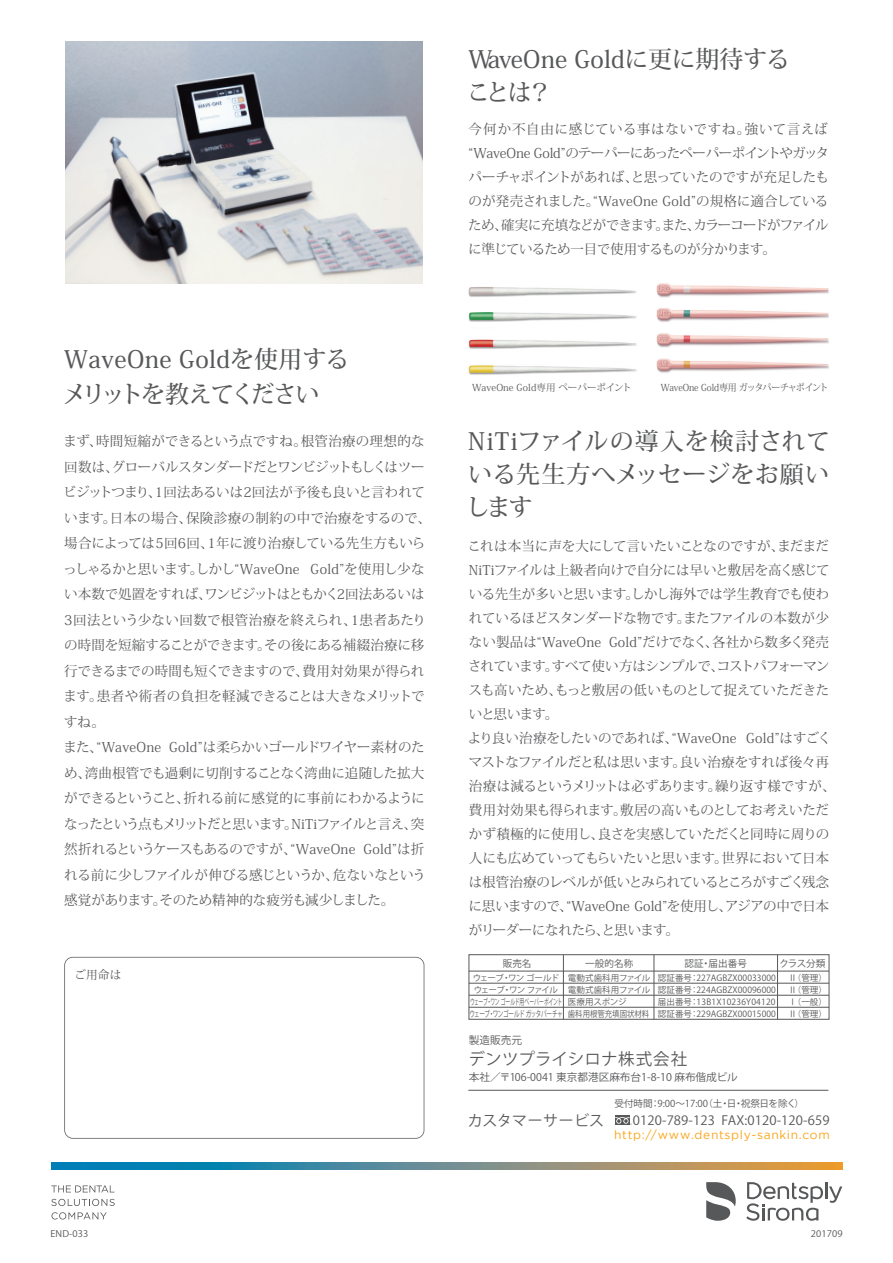
<style>
.page{position:relative;width:893px;height:1263px;background:#fff}
.page>*{position:absolute;margin:0;border:0;box-sizing:border-box;transform-origin:0 0}
.t1{font:500 24px/33px "Koz Min Pro";color:#57585a}
.t2{font:16.5px "Koz Go Pro";letter-spacing:.015em;color:#57585a}
.t3{font:14.85px "Koz Go Pro";letter-spacing:.025em;color:#57585a}
.t4{font:13.5px/24px "Koz Min Pro";letter-spacing:-.02em;color:#57585a}
.t5{font:12.75px "Koz Go Pro";letter-spacing:.01em;color:#57585a}
.t6{font:12px "Gotham";letter-spacing:.055em;color:#f9a51b}
.t7{font:11.7px "Koz Min Pro";color:#57585a}
.t8{font:10.65px "Koz Go Pro";color:#57585a}
.t9{font:9.6px "Koz Go Pro";color:#57585a}
.t10{font:9.6px "Koz Min Pro";letter-spacing:-.01em;color:#57585a;scale:.94 1}
.t11{font:9.6px "Koz Min Pro";letter-spacing:-.01em;color:#57585a}
.t12{font:9px "Koz Go Pro";letter-spacing:.01em;color:#57585a;scale:1.05 1}
.t13{font:8.55px/12px "Koz Go Pro";letter-spacing:.005em;color:#57585a;text-align:justify}
.t14{font:8.55px/12px "Koz Go Pro";letter-spacing:-.075em;color:#57585a;text-align:center}
</style>
<div class="page">
<img style="left:65px;top:42px;width:358px;height:241px">
<img style="left:468px;top:287px;width:169px;height:88px">
<img style="left:656px;top:283px;width:173px;height:90px">
<svg style="left:64px;top:957px;width:360px;height:182px"></svg>
<div style="left:469px;top:954px;width:360px;height:65px;border:1px solid #57585a"></div>
<hr style="left:469px;top:971px;width:360px;height:1px;background:#57585a">
<hr style="left:468px;top:1090px;width:360px;height:1px;background:#57585a">
<hr style="left:469px;top:983px;width:360px;height:1px;background:#57585a">
<hr style="left:469px;top:995px;width:360px;height:1px;background:#57585a">
<hr style="left:469px;top:1007px;width:360px;height:1px;background:#57585a">
<hr style="left:563px;top:955px;width:1px;height:64px;background:#57585a">
<hr style="left:654px;top:955px;width:1px;height:64px;background:#57585a">
<hr style="left:777px;top:955px;width:1px;height:64px;background:#57585a">
<div style="left:615px;top:1116px;width:15px;height:9px;background:#57585a"></div>
<svg style="left:615px;top:1117px;width:17px;height:8px"></svg>
<svg style="left:746px;top:1182px;width:96px;height:39px"></svg>
<svg style="left:706px;top:1182px;width:30px;height:39px"></svg>
<svg style="left:51px;top:1185px;width:64px;height:7px"></svg>
<svg style="left:51px;top:1199px;width:64px;height:7px"></svg>
<svg style="left:52px;top:1212px;width:55px;height:7px"></svg>
<img style="left:51px;top:1162px;width:791px;height:7px">
<h1 class="t1" style="left:467px;top:42px;width:325px">WaveOne Goldに更に期待することは？</h1>
<h1 class="t1" style="left:62px;top:341px;width:289px;line-height:34.5px">WaveOne Goldを使用するメリットを教えてください</h1>
<p class="t4" style="left:63px;top:428px;width:369px;line-height:25.5px">まず、時間短縮ができるという点ですね。根管治療の理想的な回数は、グローバルスタンダードだとワンビジットもしくはツービジットつまり、1回法あるいは2回法が予後も良いと言われています。日本の場合、保険診療の制約の中で治療をするので、場合によっては5回6回、1年に渡り治療している先生方もいらっしゃるかと思います。しかし“WaveOne Gold”を使用し少ない本数で処置をすれば、ワンビジットはともかく2回法あるいは<br>3回法という少ない回数で根管治療を終えられ、1患者あたりの時間を短縮することができます。その後にある補綴治療に移行できるまでの時間も短くできますので、費用対効果が得られます。患者や術者の負担を軽減できることは大きなメリットですね。<br>また、“WaveOne Gold”は柔らかいゴールドワイヤー素材のため、湾曲根管でも過剰に切削することなく湾曲に追随した拡大ができるということ、折れる前に感覚的に事前にわかるようになったという点もメリットだと思います。NiTiファイルと言え、突然折れるというケースもあるのですが、“WaveOne Gold”は折れる前に少しファイルが伸びる感じというか、危ないなという感覚があります。そのため精神的な疲労も減少しました。</p>
<p class="t7" style="left:74px;top:966px;width:49px">ご用命は</p>
<p class="t4" style="left:468px;top:116px;width:362px;text-align:justify">今何か不自由に感じている事はないですね。強いて言えば“WaveOne Gold”のテーパーにあったペーパーポイントやガッタパーチャポイントがあれば、と思っていたのですが充足したものが発売されました。“WaveOne Gold”の規格に適合しているため、確実に充填などができます。また、カラーコードがファイルに準じているため一目で使用するものが分かります。</p>
<p class="t11" style="left:472px;top:381px;width:161px">WaveOne Gold専用 ペーパーポイント</p>
<p class="t10" style="left:661px;top:381px;width:180px">WaveOne Gold専用 ガッタパーチャポイント</p>
<h1 class="t1" style="left:466px;top:424px;width:366px;text-align:justify">NiTiファイルの導入を検討されている先生方へメッセージをお願いします</h1>
<p class="t4" style="left:468px;top:533px;width:369px">これは本当に声を大にして言いたいことなのですが、まだまだ<br>NiTiファイルは上級者向けで自分には早いと敷居を高く感じている先生が多いと思います。しかし海外では学生教育でも使われているほどスタンダードな物です。またファイルの本数が少ない製品は“WaveOne Gold”だけでなく、各社から数多く発売されています。すべて使い方はシンプルで、コストパフォーマンスも高いため、もっと敷居の低いものとして捉えていただきたいと思います。<br>より良い治療をしたいのであれば、“WaveOne Gold”はすごくマストなファイルだと私は思います。良い治療をすれば後々再治療は減るというメリットは必ずあります。繰り返す様ですが、費用対効果も得られます。敷居の高いものとしてお考えいただかず積極的に使用し、良さを実感していただくと同時に周りの人にも広めていってもらいたいと思います。世界において日本は根管治療のレベルが低いとみられているところがすごく残念に思いますので、“WaveOne Gold”を使用し、アジアの中で日本がリーダーになれたら、と思います。</p>
<p class="t9" style="left:503px;top:957px;width:30px">販売名</p>
<p class="t14" style="left:470px;top:972px;width:95px">ウェーブ・ワン ゴールドウェーブ・ワン ファイル<br>ウェーブ・ワン ゴールド用ペーパーポイントウェーブ・ワンゴールド ガッタパーチャ</p>
<p class="t13" style="left:568px;top:972px;width:84px;text-align:left">電動式歯科用ファイル電動式歯科用ファイル医療用スポンジ<br>歯科用根管充填固状材料</p>
<p class="t13" style="left:788px;top:972px;width:40px">Ⅱ（管理）Ⅱ（管理）Ⅰ（一般）Ⅱ（管理）</p>
<p class="t9" style="left:585px;top:957px;width:50px">一般的名称</p>
<p class="t9" style="left:780px;top:957px;width:47px">クラス分類</p>
<p class="t9" style="left:684px;top:957px;width:64px">認証・届出番号</p>
<p class="t13" style="left:658px;top:972px;width:120px">認証番号：227AGBZX00033000認証番号：224AGBZX00096000届出番号：13B1X10236Y04120認証番号：229AGBZX00015000</p>
<p class="t8" style="left:469px;top:1033px;width:55px">製造販売元</p>
<p class="t2" style="left:469px;top:1049px;width:220px">デンツプライシロナ株式会社</p>
<p class="t8" style="left:469px;top:1070px;width:270px">本社／〒106-0041 東京都港区麻布台1-8-10 麻布偕成ビル</p>
<p class="t3" style="left:468px;top:1111px;width:138px">カスタマーサービス</p>
<p class="t9" style="left:614px;top:1098px;width:191px">受付時間：9:00～17:00（土・日・祝祭日を除く）</p>
<p class="t5" style="left:633px;top:1112px;width:198px">0120-789-123 FAX:0120-120-659</p>
<p class="t6" style="left:614px;top:1128px;width:217px">http://www.dentsply-sankin.com</p>
<p class="t12" style="left:51px;top:1228px;width:37px">END-033</p>
<p class="t12" style="left:811px;top:1228px;width:32px">201709</p>
</div>
